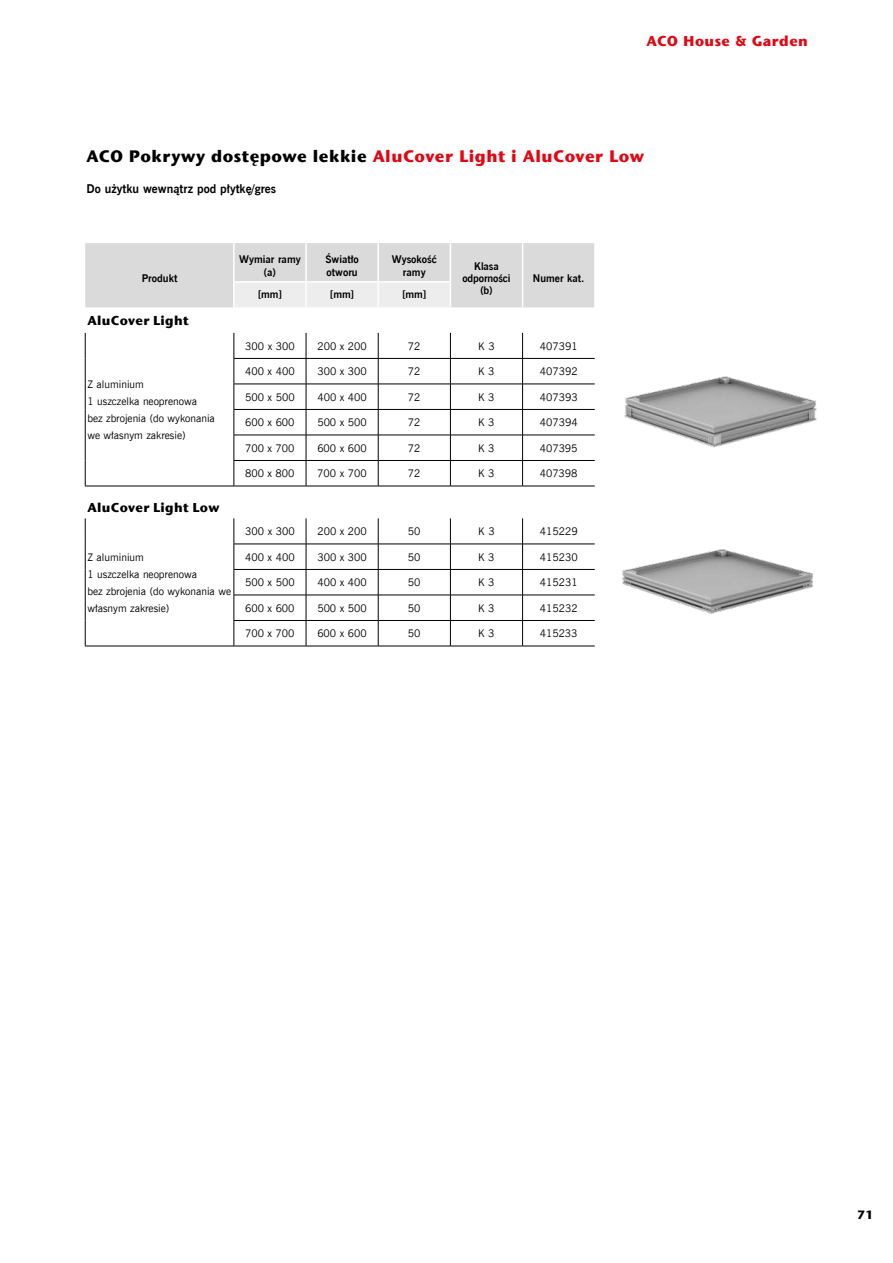
<style>
.page{position:relative;width:893px;height:1263px;background:#fff}
.page>*{position:absolute;margin:0;border:0;box-sizing:border-box;transform-origin:0 0}
.t1{font:700 16.5px "ITC Stone Sans Com";letter-spacing:.03em;color:#000}
.t2{font:700 14.25px "ITC Stone Sans Com";letter-spacing:.03em;color:#e30613}
.t3{font:700 12.75px "ITC Stone Sans Com";letter-spacing:.03em;color:#000}
.t4{font:700 12px "News Goth EU";color:#000}
.t5{font:700 12px "ITC Stone Sans Com";color:#000}
.t6{font:10.5px/17px "News Goth EU";color:#000}
.t7{font:700 10.5px/12px "News Goth EU";color:#000;text-align:center}
.s1{color:#e30613}
</style>
<div class="page">
<svg style="left:85px;top:333px;width:1px;height:153px"></svg>
<hr style="left:85px;top:486px;width:149px;height:1px;background:#000">
<hr style="left:234px;top:358px;width:72px;height:1px;background:#000">
<hr style="left:306px;top:358px;width:72px;height:1px;background:#000">
<hr style="left:378px;top:358px;width:72px;height:1px;background:#000">
<hr style="left:450px;top:358px;width:73px;height:1px;background:#000">
<hr style="left:523px;top:358px;width:72px;height:1px;background:#000">
<hr style="left:234px;top:384px;width:72px;height:1px;background:#000">
<hr style="left:306px;top:384px;width:72px;height:1px;background:#000">
<hr style="left:378px;top:384px;width:72px;height:1px;background:#000">
<hr style="left:450px;top:384px;width:73px;height:1px;background:#000">
<hr style="left:523px;top:384px;width:72px;height:1px;background:#000">
<hr style="left:234px;top:409px;width:72px;height:1px;background:#000">
<hr style="left:306px;top:409px;width:72px;height:1px;background:#000">
<hr style="left:378px;top:409px;width:72px;height:1px;background:#000">
<hr style="left:450px;top:409px;width:73px;height:1px;background:#000">
<hr style="left:523px;top:409px;width:72px;height:1px;background:#000">
<hr style="left:234px;top:435px;width:72px;height:1px;background:#000">
<hr style="left:306px;top:435px;width:72px;height:1px;background:#000">
<hr style="left:378px;top:435px;width:72px;height:1px;background:#000">
<hr style="left:450px;top:435px;width:73px;height:1px;background:#000">
<hr style="left:523px;top:435px;width:72px;height:1px;background:#000">
<hr style="left:234px;top:460px;width:72px;height:1px;background:#000">
<svg style="left:234px;top:333px;width:1px;height:153px"></svg>
<hr style="left:306px;top:460px;width:72px;height:1px;background:#000">
<svg style="left:306px;top:333px;width:1px;height:153px"></svg>
<hr style="left:378px;top:460px;width:72px;height:1px;background:#000">
<svg style="left:378px;top:333px;width:1px;height:153px"></svg>
<hr style="left:450px;top:460px;width:73px;height:1px;background:#000">
<svg style="left:450px;top:333px;width:1px;height:153px"></svg>
<hr style="left:523px;top:460px;width:72px;height:1px;background:#000">
<svg style="left:522px;top:333px;width:1px;height:153px"></svg>
<hr style="left:234px;top:486px;width:72px;height:1px;background:#000">
<hr style="left:306px;top:486px;width:72px;height:1px;background:#000">
<hr style="left:378px;top:486px;width:72px;height:1px;background:#000">
<hr style="left:450px;top:486px;width:73px;height:1px;background:#000">
<hr style="left:523px;top:486px;width:72px;height:1px;background:#000">
<svg style="left:85px;top:518px;width:1px;height:128px"></svg>
<hr style="left:85px;top:646px;width:149px;height:1px;background:#000">
<hr style="left:234px;top:544px;width:72px;height:1px;background:#000">
<hr style="left:306px;top:544px;width:72px;height:1px;background:#000">
<hr style="left:378px;top:544px;width:72px;height:1px;background:#000">
<hr style="left:450px;top:544px;width:73px;height:1px;background:#000">
<hr style="left:523px;top:544px;width:72px;height:1px;background:#000">
<hr style="left:234px;top:569px;width:72px;height:1px;background:#000">
<hr style="left:306px;top:569px;width:72px;height:1px;background:#000">
<hr style="left:378px;top:569px;width:72px;height:1px;background:#000">
<hr style="left:450px;top:569px;width:73px;height:1px;background:#000">
<hr style="left:523px;top:569px;width:72px;height:1px;background:#000">
<hr style="left:234px;top:595px;width:72px;height:1px;background:#000">
<hr style="left:306px;top:595px;width:72px;height:1px;background:#000">
<hr style="left:378px;top:595px;width:72px;height:1px;background:#000">
<hr style="left:450px;top:595px;width:73px;height:1px;background:#000">
<hr style="left:523px;top:595px;width:72px;height:1px;background:#000">
<hr style="left:234px;top:620px;width:72px;height:1px;background:#000">
<svg style="left:234px;top:518px;width:1px;height:128px"></svg>
<hr style="left:306px;top:620px;width:72px;height:1px;background:#000">
<svg style="left:306px;top:518px;width:1px;height:128px"></svg>
<hr style="left:378px;top:620px;width:72px;height:1px;background:#000">
<svg style="left:378px;top:518px;width:1px;height:128px"></svg>
<hr style="left:450px;top:620px;width:73px;height:1px;background:#000">
<svg style="left:450px;top:518px;width:1px;height:128px"></svg>
<hr style="left:523px;top:620px;width:72px;height:1px;background:#000">
<svg style="left:522px;top:518px;width:1px;height:128px"></svg>
<hr style="left:234px;top:646px;width:72px;height:1px;background:#000">
<hr style="left:306px;top:646px;width:72px;height:1px;background:#000">
<hr style="left:378px;top:646px;width:72px;height:1px;background:#000">
<hr style="left:450px;top:646px;width:73px;height:1px;background:#000">
<hr style="left:523px;top:646px;width:72px;height:1px;background:#000">
<svg style="left:85px;top:243px;width:510px;height:64px;background:#ddd"></svg>
<img style="left:624px;top:376px;width:193px;height:72px">
<img style="left:621px;top:549px;width:192px;height:65px">
<h2 class="t2" style="left:646px;top:32px;width:163px">ACO House &amp; Garden</h2>
<h1 class="t1" style="left:86px;top:145px;width:559px">ACO Pokrywy dostępowe lekkie <span class="s1">AluCover Light i AluCover Low</span></h1>
<p class="t4" style="left:86px;top:181px;width:191px">Do użytku wewnątrz pod płytkę/gres</p>
<p class="t7" style="left:142px;top:273px;width:37px">Produkt</p>
<p class="t3" style="left:87px;top:312px;width:103px">AluCover Light</p>
<p class="t6" style="left:87px;top:376px;width:129px">Z aluminium<br>1 uszczelka neoprenowa<br>bez zbrojenia (do wykonania we własnym zakresie)</p>
<p class="t7" style="left:239px;top:254px;width:63px">Wymiar ramy (a)</p>
<p class="t7" style="left:325px;top:254px;width:35px;text-align:left">Światło otworu</p>
<p class="t7" style="left:392px;top:254px;width:47px">Wysokość ramy</p>
<p class="t7" style="left:462px;top:261px;width:50px">Klasa odporności (b)</p>
<p class="t7" style="left:533px;top:273px;width:53px">Numer kat.</p>
<p class="t7" style="left:258px;top:289px;width:26px">[mm]</p>
<p class="t7" style="left:330px;top:289px;width:26px">[mm]</p>
<p class="t7" style="left:402px;top:289px;width:26px">[mm]</p>
<p class="t6" style="left:245px;top:338px;width:51px">300 x 300</p>
<p class="t6" style="left:317px;top:338px;width:51px">200 x 200</p>
<p class="t6" style="left:408px;top:338px;width:14px">72</p>
<p class="t6" style="left:478px;top:338px;width:18px">K 3</p>
<p class="t6" style="left:540px;top:338px;width:39px">407391</p>
<p class="t6" style="left:245px;top:363px;width:51px">400 x 400</p>
<p class="t6" style="left:317px;top:363px;width:51px">300 x 300</p>
<p class="t6" style="left:408px;top:363px;width:14px">72</p>
<p class="t6" style="left:478px;top:363px;width:18px">K 3</p>
<p class="t6" style="left:540px;top:363px;width:39px">407392</p>
<p class="t6" style="left:245px;top:389px;width:51px">500 x 500</p>
<p class="t6" style="left:317px;top:389px;width:51px">400 x 400</p>
<p class="t6" style="left:408px;top:389px;width:14px">72</p>
<p class="t6" style="left:478px;top:389px;width:18px">K 3</p>
<p class="t6" style="left:540px;top:389px;width:39px">407393</p>
<p class="t6" style="left:245px;top:414px;width:51px">600 x 600</p>
<p class="t6" style="left:317px;top:414px;width:51px">500 x 500</p>
<p class="t6" style="left:408px;top:414px;width:14px">72</p>
<p class="t6" style="left:478px;top:414px;width:18px">K 3</p>
<p class="t6" style="left:540px;top:414px;width:39px">407394</p>
<p class="t6" style="left:245px;top:440px;width:51px">700 x 700</p>
<p class="t6" style="left:317px;top:440px;width:51px">600 x 600</p>
<p class="t6" style="left:408px;top:440px;width:14px">72</p>
<p class="t6" style="left:478px;top:440px;width:18px">K 3</p>
<p class="t6" style="left:540px;top:440px;width:39px">407395</p>
<p class="t6" style="left:245px;top:465px;width:51px">800 x 800</p>
<p class="t6" style="left:317px;top:465px;width:51px">700 x 700</p>
<p class="t6" style="left:408px;top:465px;width:14px">72</p>
<p class="t6" style="left:478px;top:465px;width:18px">K 3</p>
<p class="t6" style="left:540px;top:465px;width:39px">407398</p>
<p class="t3" style="left:87px;top:499px;width:134px">AluCover Light Low</p>
<p class="t6" style="left:87px;top:549px;width:145px">Z aluminium<br>1 uszczelka neoprenowa<br>bez zbrojenia (do wykonania we własnym zakresie)</p>
<p class="t6" style="left:245px;top:523px;width:51px">300 x 300</p>
<p class="t6" style="left:317px;top:523px;width:51px">200 x 200</p>
<p class="t6" style="left:408px;top:523px;width:14px">50</p>
<p class="t6" style="left:478px;top:523px;width:18px">K 3</p>
<p class="t6" style="left:540px;top:523px;width:39px">415229</p>
<p class="t6" style="left:245px;top:549px;width:51px">400 x 400</p>
<p class="t6" style="left:317px;top:549px;width:51px">300 x 300</p>
<p class="t6" style="left:408px;top:549px;width:14px">50</p>
<p class="t6" style="left:478px;top:549px;width:18px">K 3</p>
<p class="t6" style="left:540px;top:549px;width:39px">415230</p>
<p class="t6" style="left:245px;top:574px;width:51px">500 x 500</p>
<p class="t6" style="left:317px;top:574px;width:51px">400 x 400</p>
<p class="t6" style="left:408px;top:574px;width:14px">50</p>
<p class="t6" style="left:478px;top:574px;width:18px">K 3</p>
<p class="t6" style="left:540px;top:574px;width:39px">415231</p>
<p class="t6" style="left:245px;top:600px;width:51px">600 x 600</p>
<p class="t6" style="left:317px;top:600px;width:51px">500 x 500</p>
<p class="t6" style="left:408px;top:600px;width:14px">50</p>
<p class="t6" style="left:478px;top:600px;width:18px">K 3</p>
<p class="t6" style="left:540px;top:600px;width:39px">415232</p>
<p class="t6" style="left:245px;top:625px;width:51px">700 x 700</p>
<p class="t6" style="left:317px;top:625px;width:51px">600 x 600</p>
<p class="t6" style="left:408px;top:625px;width:14px">50</p>
<p class="t6" style="left:478px;top:625px;width:18px">K 3</p>
<p class="t6" style="left:540px;top:625px;width:39px">415233</p>
<p class="t5" style="left:857px;top:1207px;width:18px">71</p>
</div>
